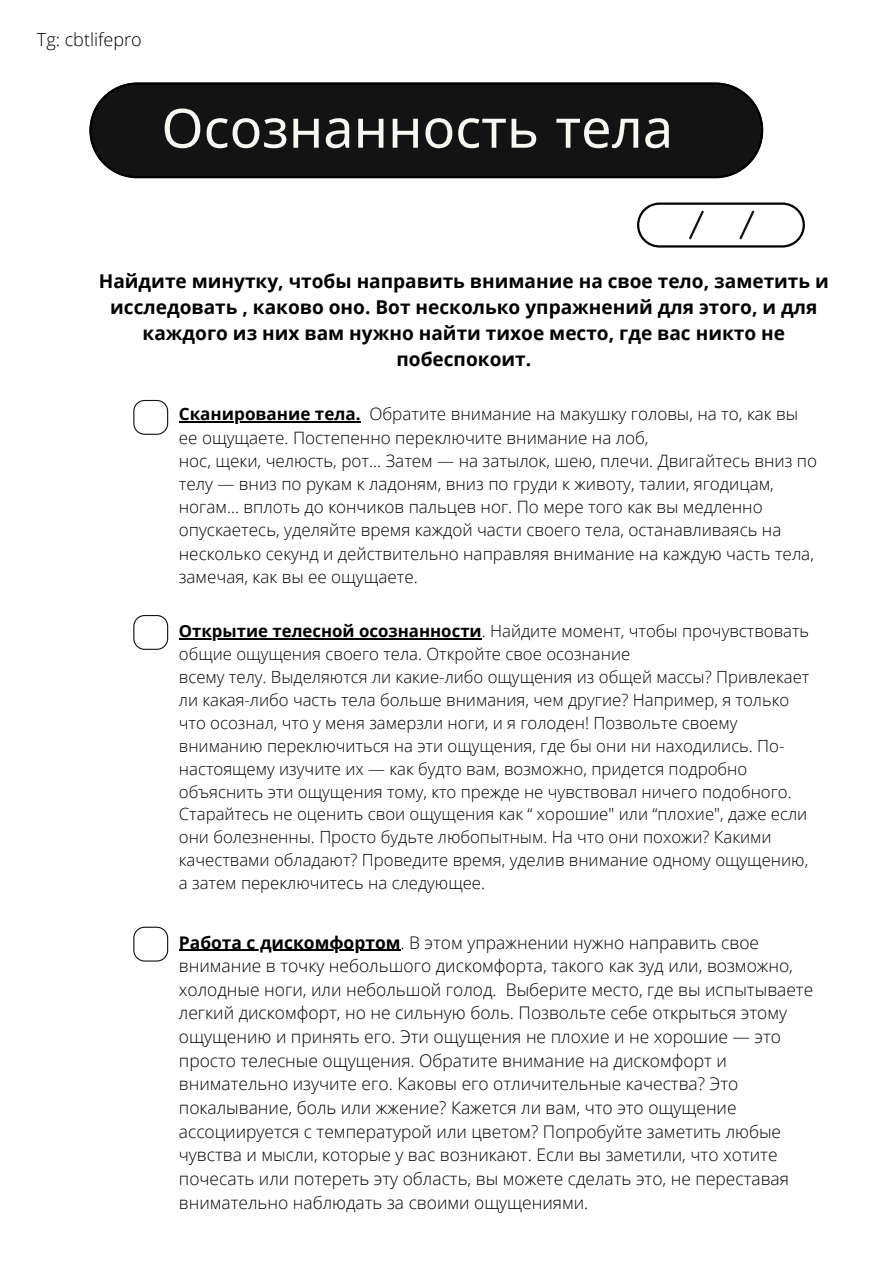
<style>
.page{position:relative;width:894px;height:1264px;background:#fff}
.page>*{position:absolute;margin:0;border:0;box-sizing:border-box;transform-origin:0 0}
.t1{font:54px "Noto Sans";color:#f8f7f1}
.t2{font:700 19.05px/26px "Open Sans";color:#000;text-align:center}
.t3{font:300 18px "Open Sans";color:#000}
.t4{font:300 17.4px/23.7px "Open Sans";color:#000}
.t5{font:300 17.1px/23.2px "Open Sans";color:#000}
.t6{font:300 16.8px/22.8px "Open Sans";color:#000}
.s1{font-weight:700}
</style>
<div class="page">
<svg style="left:89px;top:83px;width:674px;height:95px;background:#191919"></svg>
<svg style="left:637px;top:202px;width:167px;height:45px"></svg>
<svg style="left:133px;top:400px;width:35px;height:35px"></svg>
<svg style="left:133px;top:615px;width:35px;height:35px"></svg>
<svg style="left:133px;top:926px;width:35px;height:35px"></svg>
<hr style="left:179px;top:421px;width:181px;height:1px;background:#000">
<hr style="left:179px;top:638px;width:302px;height:1px;background:#000">
<hr style="left:179px;top:949px;width:221px;height:1px;background:#000">
<p class="t3" style="left:37px;top:27px;width:106px">Tg: cbtlifepro</p>
<p class="t1" style="left:161px;top:90px;width:513px">Осознанность тела</p>
<p class="t2" style="left:99px;top:268px;width:731px">Найдите минутку, чтобы направить внимание на свое тело, заметить и исследовать , каково оно. Вот несколько упражнений для этого, и для</p>
<p class="t2" style="left:142px;top:319px;width:643px">каждого из них вам нужно найти тихое место, где вас никто не побеспокоит.</p>
<p class="t5" style="left:179px;top:402px;width:620px"><span class="s1">Сканирование тела.</span> Обратите внимание на макушку головы, на то, как вы ее ощущаете. Постепенно переключите внимание на лоб,</p>
<p class="t5" style="left:179px;top:448px;width:639px">нос, щеки, челюсть, рот... Затем — на затылок, шею, плечи. Двигайтесь вниз по телу — вниз по рукам к ладоням, вниз по груди к животу, талии, ягодицам, ногам... вплоть до кончиков пальцев ног. По мере того как вы медленно опускаетесь, уделяйте время каждой части своего тела, останавливаясь на несколько секунд и действительно направляя внимание на каждую часть тела, замечая, как вы ее ощущаете.</p>
<p class="t6" style="left:179px;top:619px;width:631px"><span class="s1">Открытие телесной осознанности</span>. Найдите момент, чтобы прочувствовать общие ощущения своего тела. Откройте свое осознание</p>
<p class="t6" style="left:179px;top:665px;width:632px">всему телу. Выделяются ли какие-либо ощущения из общей массы? Привлекает ли какая-либо часть тела больше внимания, чем другие? Например, я только что осознал, что у меня замерзли ноги, и я голоден! Позвольте своему вниманию переключиться на эти ощущения, где бы они ни находились. По&shy;настоящему изучите их — как будто вам, возможно, придется подробно объяснить эти ощущения тому, кто прежде не чувствовал ничего подобного.<br>Старайтесь не оценить свои ощущения как “ хорошие" или “плохие", даже если они болезненны. Просто будьте любопытным. На что они похожи? Какими качествами обладают? Проведите время, уделив внимание одному ощущению, а затем переключитесь на следующее.</p>
<p class="t4" style="left:179px;top:929px;width:635px"><span class="s1">Работа с дискомфортом</span>. В этом упражнении нужно направить свое внимание в точку небольшого дискомфорта, такого как зуд или, возможно, холодные ноги, или небольшой голод. Выберите место, где вы испытываете легкий дискомфорт, но не сильную боль. Позвольте себе открыться этому ощущению и принять его. Эти ощущения не плохие и не хорошие — это просто телесные ощущения. Обратите внимание на дискомфорт и внимательно изучите его. Каковы его отличительные качества? Это покалывание, боль или жжение? Кажется ли вам, что это ощущение ассоциируется с температурой или цветом? Попробуйте заметить любые чувства и мысли, которые у вас возникают. Если вы заметили, что хотите почесать или потереть эту область, вы можете сделать это, не переставая внимательно наблюдать за своими ощущениями.</p>
</div>
